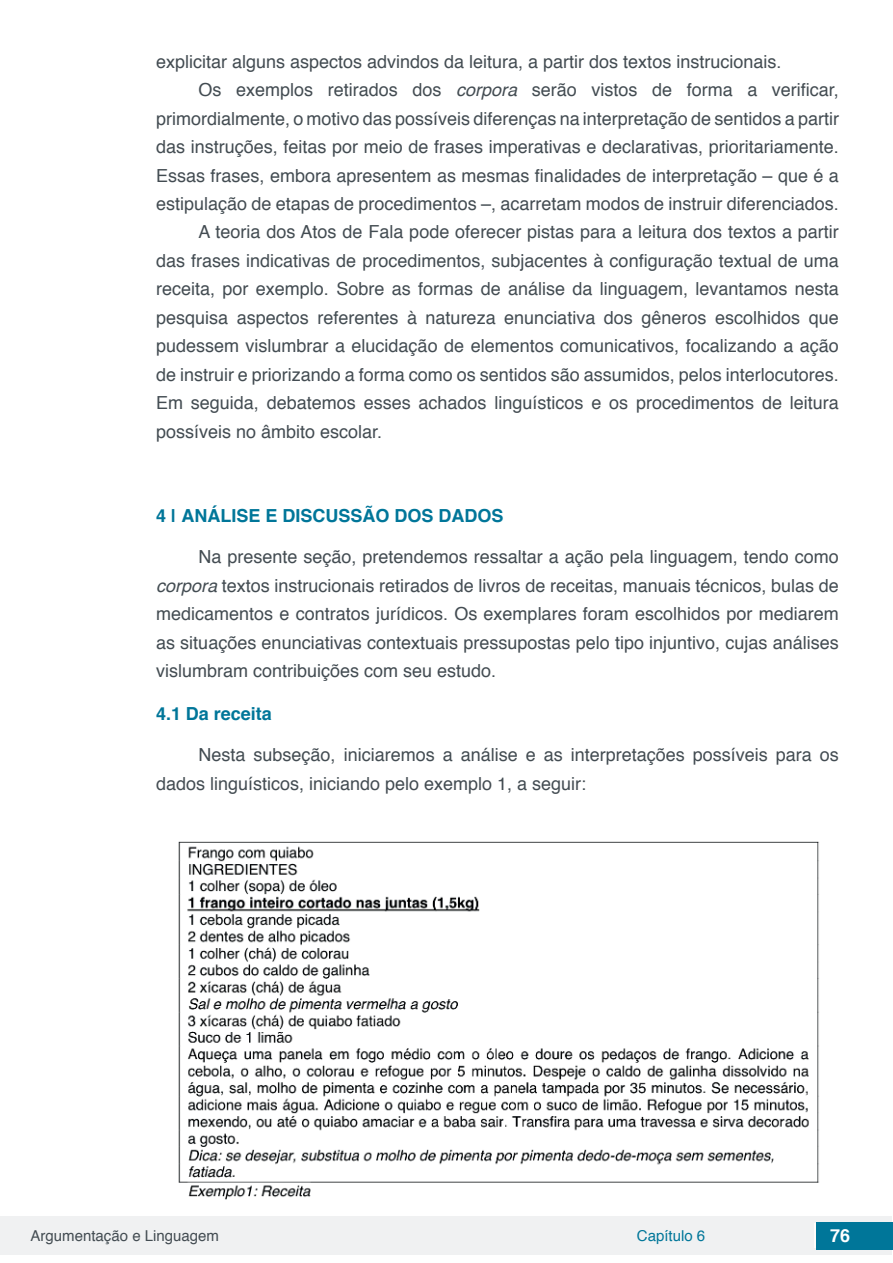
<style>
.page{position:relative;width:893px;height:1263px;background:#fff}
.page>*{position:absolute;margin:0;border:0;box-sizing:border-box;transform-origin:0 0}
.t1{font:18px/28.5px "Helvetica";color:#434c52;text-align:justify}
.t2{font:700 18px "Helvetica";color:#007699}
.t3{font:700 18px "Helvetica";color:#fff}
.t4{font:15px "Helvetica";color:#434c52}
.t5{font:15px "Helvetica";color:#007699}
.s1{font-style:italic}
</style>
<div class="page">
<div style="left:1px;top:1216px;width:891px;height:38px;background:#f0f1f2"></div>
<div style="left:816px;top:1222px;width:77px;height:27px;background:#007699"></div>
<svg style="left:815px;top:1224px;width:1px;height:24px"></svg>
<img style="left:178px;top:841px;width:641px;height:358px">
<p class="t1" style="left:156px;top:47px;width:627px">explicitar alguns aspectos advindos da leitura, a partir dos textos instrucionais.</p>
<p class="t1" style="left:199px;top:76px;width:642px">Os exemplos retirados dos <span class="s1">corpora</span> serão vistos de forma a verificar,</p>
<p class="t1" style="left:156px;top:104px;width:684px">primordialmente, o motivo das possíveis diferenças na interpretação de sentidos a partir</p>
<p class="t1" style="left:156px;top:133px;width:684px">das instruções, feitas por meio de frases imperativas e declarativas, prioritariamente.</p>
<p class="t1" style="left:156px;top:161px;width:684px">Essas frases, embora apresentem as mesmas finalidades de interpretação – que é a</p>
<p class="t1" style="left:156px;top:190px;width:684px">estipulação de etapas de procedimentos –, acarretam modos de instruir diferenciados.</p>
<p class="t1" style="left:199px;top:218px;width:642px">A teoria dos Atos de Fala pode oferecer pistas para a leitura dos textos a partir</p>
<p class="t1" style="left:156px;top:247px;width:684px">das frases indicativas de procedimentos, subjacentes à configuração textual de uma</p>
<p class="t1" style="left:156px;top:275px;width:684px">receita, por exemplo. Sobre as formas de análise da linguagem, levantamos nesta</p>
<p class="t1" style="left:156px;top:304px;width:684px">pesquisa aspectos referentes à natureza enunciativa dos gêneros escolhidos que</p>
<p class="t1" style="left:156px;top:332px;width:684px">pudessem vislumbrar a elucidação de elementos comunicativos, focalizando a ação</p>
<p class="t1" style="left:156px;top:361px;width:684px">de instruir e priorizando a forma como os sentidos são assumidos, pelos interlocutores.</p>
<p class="t1" style="left:156px;top:389px;width:684px">Em seguida, debatemos esses achados linguísticos e os procedimentos de leitura</p>
<p class="t1" style="left:156px;top:418px;width:228px">possíveis no âmbito escolar.</p>
<p class="t2" style="left:156px;top:501px;width:349px">4 | ANÁLISE E DISCUSSÃO DOS DADOS</p>
<p class="t1" style="left:156px;top:543px;width:684px;text-indent:43px">Na presente seção, pretendemos ressaltar a ação pela linguagem, tendo como <span class="s1">corpora</span> textos instrucionais retirados de livros de receitas, manuais técnicos, bulas de medicamentos e contratos jurídicos. Os exemplares foram escolhidos por mediarem as situações enunciativas contextuais pressupostas pelo tipo injuntivo, cujas análises vislumbram contribuições com seu estudo.</p>
<p class="t2" style="left:156px;top:699px;width:117px">4.1 Da receita</p>
<p class="t1" style="left:156px;top:741px;width:684px;text-indent:43px">Nesta subseção, iniciaremos a análise e as interpretações possíveis para os dados linguísticos, iniciando pelo exemplo 1, a seguir:</p>
<p class="t4" style="left:31px;top:1224px;width:190px">Argumentação e Linguagem</p>
<p class="t5" style="left:637px;top:1224px;width:70px">Capítulo 6</p>
<p class="t3" style="left:830px;top:1221px;width:22px">76</p>
</div>
